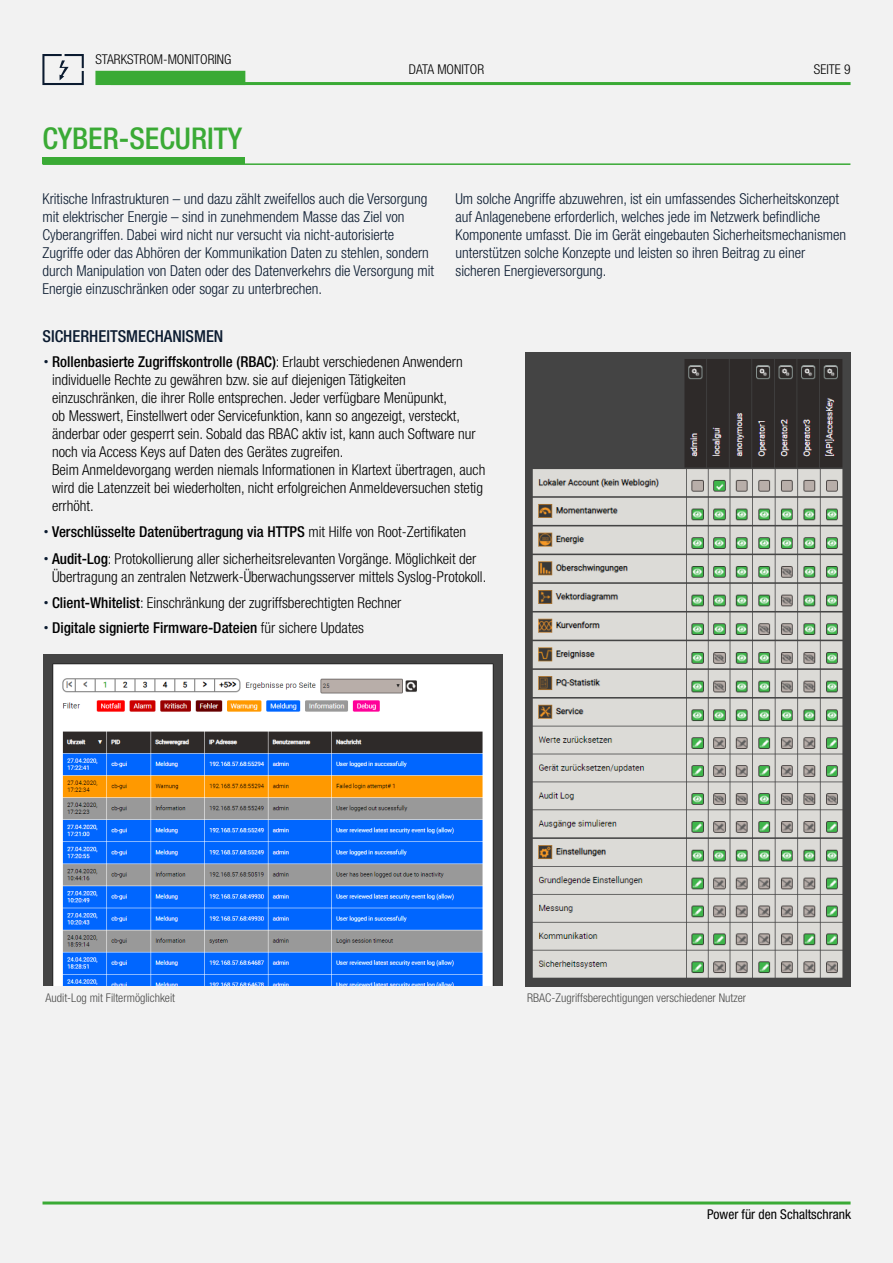
<style>
.page{position:relative;width:893px;height:1263px;background:#f2f2f2}
.page>*{position:absolute;margin:0;border:0;box-sizing:border-box;transform-origin:0 0}
.t1{font:500 condensed 30px "Helvetica Neue LTW1 G";color:#3aaa35}
.t2{font:500 condensed 16.5px "Helvetica Neue LT Pro";color:#0b1b30}
.t3{font:300 condensed 15px/18px "Helvetica Neue LT Pro";color:#000}
.t4{font:300 condensed 15px/18px "Helvetica Neue LT Pro";color:#0b1b30}
.t5{font:500 condensed 15px "Helvetica Neue LT Pro";color:#000}
.t6{font:300 condensed 13.5px "Helvetica Neue LT Pro";color:#000}
.t7{font:condensed 13.5px "Helvetica Neue LT Pro";color:#000}
.t8{font:300 condensed 12px "Helvetica Neue LT Pro";color:#4a4a49}
.s1{font-family:"Helvetica Neue";font-weight:400;font-stretch:normal;color:#0b1b30}
.s2{font-weight:500}
.s3{font-weight:300}
</style>
<div class="page">
<hr style="left:111px;top:82px;width:739px;height:3px;background:#3aaa35">
<div style="left:95px;top:71px;width:150px;height:14px;background:#3aaa35"></div>
<svg style="left:42px;top:54px;width:42px;height:31px"></svg>
<hr style="left:43px;top:1201px;width:808px;height:3px;background:#3aaa35">
<div style="left:43px;top:157px;width:202px;height:7px;background:#3aaa35"></div>
<hr style="left:43px;top:163px;width:807px;height:2px;background:#3aaa35">
<img style="left:44px;top:654px;width:459px;height:332px">
<img style="left:526px;top:352px;width:324px;height:635px">
<p class="t6" style="left:95px;top:51px;width:137px">STARKSTROM-MONITORING</p>
<h1 class="t1" style="left:43px;top:120px;width:201px">CYBER-SECURITY</h1>
<p class="t6" style="left:409px;top:62px;width:77px">DATA MONITOR</p>
<p class="t6" style="left:814px;top:62px;width:38px">SEITE 9</p>
<p class="t4" style="left:43px;top:189px;width:393px">Kritische Infrastrukturen – und dazu zählt zweifellos auch die Versorgung mit elektrischer Energie – sind in zunehmendem Masse das Ziel von Cyberangriffen. Dabei wird nicht nur versucht via nicht-autorisierte Zugriffe oder das Abhören der Kommunikation Daten zu stehlen, sondern durch Manipulation von Daten oder des Datenverkehrs die Versorgung mit Energie einzuschränken oder sogar zu unterbrechen.</p>
<p class="t4" style="left:455px;top:189px;width:392px">Um solche Angriffe abzuwehren, ist ein umfassendes Sicherheitskonzept auf Anlagenebene erforderlich, welches jede im Netzwerk befindliche Komponente umfasst. Die im Gerät eingebauten Sicherheitsmechanismen unterstützen solche Konzepte und leisten so ihren Beitrag zu einer sicheren Energieversorgung.</p>
<p class="t2" style="left:43px;top:326px;width:182px">SICHERHEITSMECHANISMEN</p>
<p class="t3" style="left:52px;top:352px;width:435px;text-indent:-9px"><span class="s1">•</span> <span class="s2">Rollenbasierte Zugriffskontrolle (RBAC)</span>: Erlaubt verschiedenen Anwendern individuelle Rechte zu gewähren bzw. sie auf diejenigen Tätigkeiten einzuschränken, die ihrer Rolle entsprechen. Jeder verfügbare Menüpunkt,<br>ob Messwert, Einstellwert oder Servicefunktion, kann so angezeigt, versteckt, änderbar oder gesperrt sein. Sobald das RBAC aktiv ist, kann auch Software nur noch via Access Keys auf Daten des Gerätes zugreifen.<br>Beim Anmeldevorgang werden niemals Informationen in Klartext übertragen, auch wird die Latenzzeit bei wiederholten, nicht erfolgreichen Anmeldeversuchen stetig errhöht.</p>
<p class="t5" style="left:44px;top:523px;width:424px"><span class="s1">•</span> Verschlüsselte Datenübertragung via HTTPS <span class="s3">mit Hilfe von Root-Zertifikaten</span></p>
<p class="t3" style="left:52px;top:549px;width:436px;text-indent:-9px"><span class="s1">•</span> <span class="s2">Audit-Log</span>: Protokollierung aller sicherheitsrelevanten Vorgänge. Möglichkeit der<br>Übertragung an zentralen Netzwerk-Überwachungsserver mittels Syslog-Protokoll.</p>
<p class="t3" style="left:44px;top:594px;width:359px"><span class="s1">•</span> <span class="s2">Client-Whitelist</span>: Einschränkung der zugriffsberechtigten Rechner</p>
<p class="t5" style="left:44px;top:619px;width:322px"><span class="s1">•</span> Digitale signierte Firmware-Dateien <span class="s3">für sichere Updates</span></p>
<p class="t8" style="left:45px;top:990px;width:131px">Audit-Log mit Filtermöglichkeit</p>
<p class="t8" style="left:527px;top:990px;width:220px">RBAC-Zugriffsberechtigungen verschiedener Nutzer</p>
<p class="t7" style="left:707px;top:1206px;width:145px">Power für den Schaltschrank</p>
</div>
